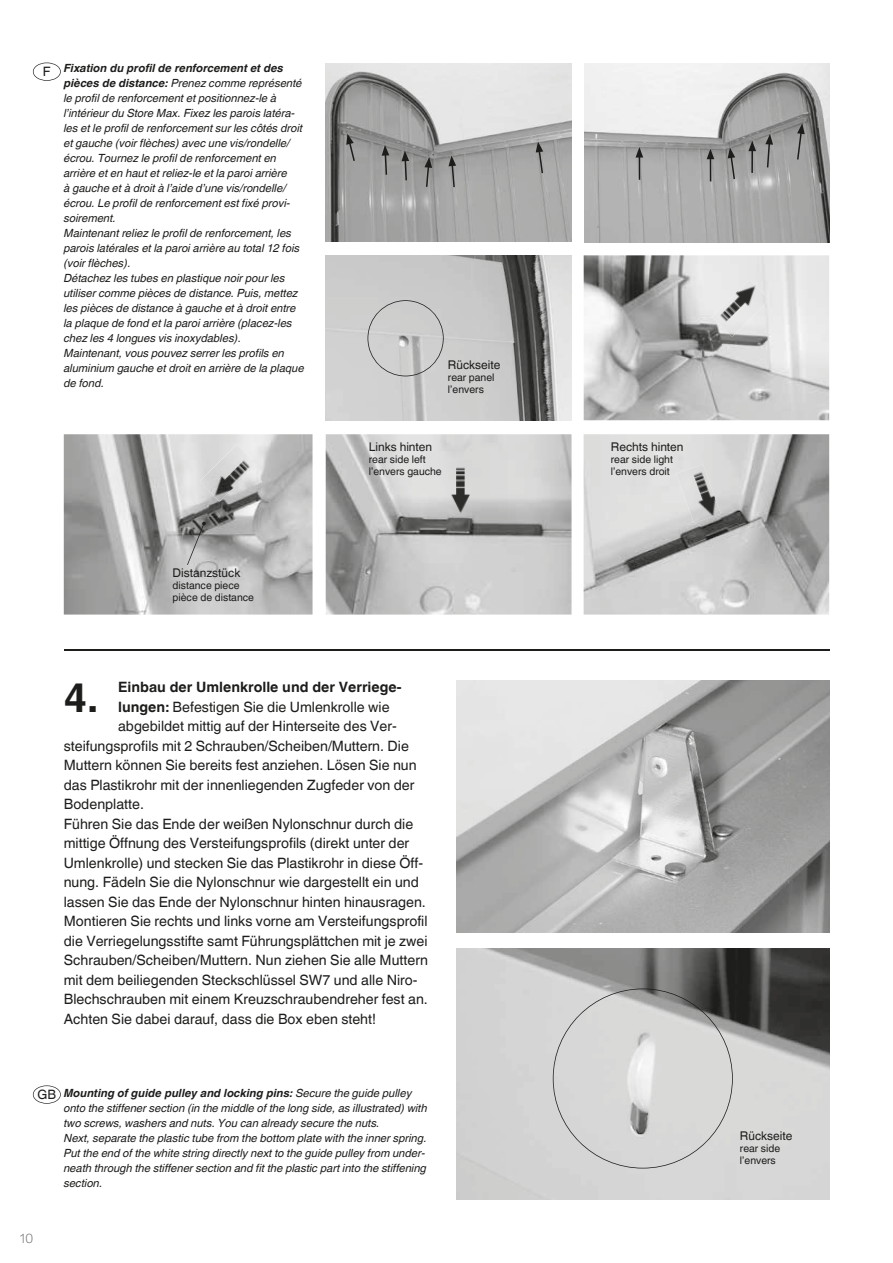
<style>
.page{position:relative;width:893px;height:1263px;background:#fff}
.page>*{position:absolute;margin:0;border:0;box-sizing:border-box;transform-origin:0 0}
.t1{font:700 40.5px "Helvetica World";color:#1d1d1b}
.t2{font:14.25px "Helvetica World";color:#1d1d1b}
.t3{font:700 14.25px "Helvetica World";color:#1d1d1b}
.t4{font:13.5px "Glober";color:#70706f}
.t5{font:12.9px "Helvetica World";color:#1d1d1b}
.t6{font:12px "Helvetica World";color:#1d1d1b}
.t7{font:italic 11.25px/15px "Helvetica World";color:#1d1d1b}
.t8{font:10.5px/12px "Helvetica World";color:#1d1d1b}
.s1{font-weight:700}
</style>
<div class="page">
<img style="left:457px;top:680px;width:372px;height:253px">
<img style="left:457px;top:948px;width:372px;height:251px">
<img style="left:584px;top:255px;width:245px;height:165px">
<img style="left:326px;top:434px;width:246px;height:181px">
<img style="left:584px;top:434px;width:245px;height:181px">
<img style="left:64px;top:434px;width:249px;height:181px">
<svg style="left:33px;top:63px;width:28px;height:18px"></svg>
<img style="left:326px;top:64px;width:245px;height:178px">
<img style="left:584px;top:64px;width:245px;height:178px">
<img style="left:326px;top:255px;width:245px;height:165px">
<svg style="left:367px;top:300px;width:77px;height:76px;background:#c7c7c6"></svg>
<hr style="left:64px;top:649px;width:765px;height:2px;background:#1d1d1b">
<svg style="left:553px;top:988px;width:180px;height:180px;background:#cbcbcb"></svg>
<img style="left:712px;top:280px;width:57px;height:57px">
<img style="left:441px;top:460px;width:29px;height:53px">
<img style="left:676px;top:464px;width:45px;height:59px">
<img style="left:200px;top:444px;width:57px;height:57px">
<svg style="left:187px;top:522px;width:19px;height:43px"></svg>
<svg style="left:33px;top:1085px;width:28px;height:19px"></svg>
<svg style="left:797px;top:123px;width:8px;height:37px"></svg>
<svg style="left:765px;top:134px;width:8px;height:33px"></svg>
<hr style="left:751px;top:149px;width:2px;height:24px;background:#1d1d1b">
<svg style="left:748px;top:141px;width:8px;height:10px"></svg>
<svg style="left:728px;top:147px;width:7px;height:32px"></svg>
<svg style="left:707px;top:149px;width:7px;height:32px"></svg>
<svg style="left:636px;top:147px;width:7px;height:33px"></svg>
<svg style="left:536px;top:142px;width:7px;height:31px"></svg>
<svg style="left:448px;top:156px;width:8px;height:31px"></svg>
<svg style="left:424px;top:157px;width:8px;height:30px"></svg>
<svg style="left:401px;top:151px;width:8px;height:29px"></svg>
<svg style="left:382px;top:145px;width:7px;height:30px"></svg>
<svg style="left:346px;top:134px;width:9px;height:27px"></svg>
<p class="t5" style="left:43px;top:64px;width:9px">F</p>
<p class="t7" style="left:64px;top:60px;width:242px"><span class="s1">Fixation du profil de renforcement et des pièces de distance:</span> Prenez comme représenté le profil de renforcement et positionnez-le à l’intérieur du Store Max. Fixez les parois latéra&shy;les et le profil de renforcement sur les côtés droit et gauche (voir flèches) avec une vis/rondelle/ écrou. Tournez le profil de renforcement en arrière et en haut et reliez-le et la paroi arrière<br>à gauche et à droit à l’aide d’une vis/rondelle/ écrou. Le profil de renforcement est fixé provi&shy;soirement.<br>Maintenant reliez le profil de renforcement, les parois latérales et la paroi arrière au total 12 fois (voir flèches).<br>Détachez les tubes en plastique noir pour les utiliser comme pièces de distance. Puis, mettez les pièces de distance à gauche et à droit entre la plaque de fond et la paroi arrière (placez-les chez les 4 longues vis inoxydables).<br>Maintenant, vous pouvez serrer les profils en aluminium gauche et droit en arrière de la plaque de fond.</p>
<p class="t6" style="left:448px;top:358px;width:54px">Rückseite</p>
<p class="t8" style="left:448px;top:372px;width:48px">rear panel l’envers</p>
<p class="t6" style="left:369px;top:440px;width:65px">Links hinten</p>
<p class="t8" style="left:369px;top:454px;width:74px">rear side left l’envers gauche</p>
<p class="t6" style="left:173px;top:566px;width:69px">Distanzstück</p>
<p class="t8" style="left:173px;top:579px;width:83px">distance piece pièce de distance</p>
<p class="t3" style="left:118px;top:679px;width:285px">Einbau der Umlenkrolle und der Ver rie ge-</p>
<p class="t2" style="left:118px;top:699px;width:273px"><span class="s1">lungen:</span> Befestigen Sie die Umlenkrolle wie</p>
<p class="t2" style="left:118px;top:718px;width:280px">abgebildet mittig auf der Hinterseite des Ver-</p>
<p class="t2" style="left:64px;top:738px;width:347px">steifungsprofils mit 2 Schrauben/Scheiben/Muttern. Die</p>
<p class="t2" style="left:64px;top:757px;width:354px">Muttern können Sie bereits fest anziehen. Lösen Sie nun</p>
<p class="t2" style="left:64px;top:777px;width:352px">das Plastikrohr mit der innenliegenden Zugfeder von der</p>
<p class="t2" style="left:64px;top:796px;width:82px">Bodenplatte.</p>
<p class="t2" style="left:64px;top:816px;width:351px">Führen Sie das Ende der weißen Nylonschnur durch die</p>
<p class="t2" style="left:64px;top:835px;width:347px">mittige Öffnung des Versteifungsprofils (direkt unter der</p>
<p class="t2" style="left:64px;top:855px;width:361px">Umlenkrolle) und stecken Sie das Plastikrohr in diese Öff-</p>
<p class="t2" style="left:64px;top:874px;width:357px">nung. Fädeln Sie die Nylonschnur wie dargestellt ein und</p>
<p class="t2" style="left:64px;top:894px;width:364px">lassen Sie das Ende der Nylonschnur hinten hinausragen.</p>
<p class="t2" style="left:64px;top:913px;width:365px">Montieren Sie rechts und links vorne am Versteifungsprofil</p>
<p class="t2" style="left:64px;top:932px;width:365px">die Verriegelungsstifte samt Führungsplättchen mit je zwei</p>
<p class="t2" style="left:64px;top:952px;width:366px">Schrauben/Schei ben/Muttern. Nun ziehen Sie alle Muttern</p>
<p class="t2" style="left:64px;top:971px;width:355px">mit dem beiliegenden Steckschlüssel SW7 und alle Niro-</p>
<p class="t2" style="left:64px;top:991px;width:366px">Blechschrauben mit einem Kreuzschraubendreher fest an.</p>
<p class="t2" style="left:64px;top:1010px;width:314px">Achten Sie dabei darauf, dass die Box eben steht!</p>
<h1 class="t1" style="left:64px;top:675px;width:36px">4.</h1>
<p class="t5" style="left:38px;top:1087px;width:20px">GB</p>
<p class="t7" style="left:64px;top:1086px;width:365px"><span class="s1">Mounting of guide pulley and locking pins:</span> Secure the guide pulley onto the stiffener section (in the middle of the long side, as illustrated) with two screws, washers and nuts. You can already secure the nuts.<br>Next, separate the plastic tube from the bottom plate with the inner spring.<br>Put the end of the white string directly next to the guide pulley from under&shy;neath through the stiffener section and fit the plastic part into the stiffening section.</p>
<p class="t4" style="left:20px;top:1229px;width:15px">10</p>
<p class="t6" style="left:611px;top:440px;width:74px">Rechts hinten</p>
<p class="t8" style="left:611px;top:454px;width:64px">rear side light l’envers droit</p>
<p class="t6" style="left:740px;top:1128px;width:54px">Rückseite</p>
<p class="t8" style="left:740px;top:1142px;width:42px">rear side l’envers</p>
</div>
